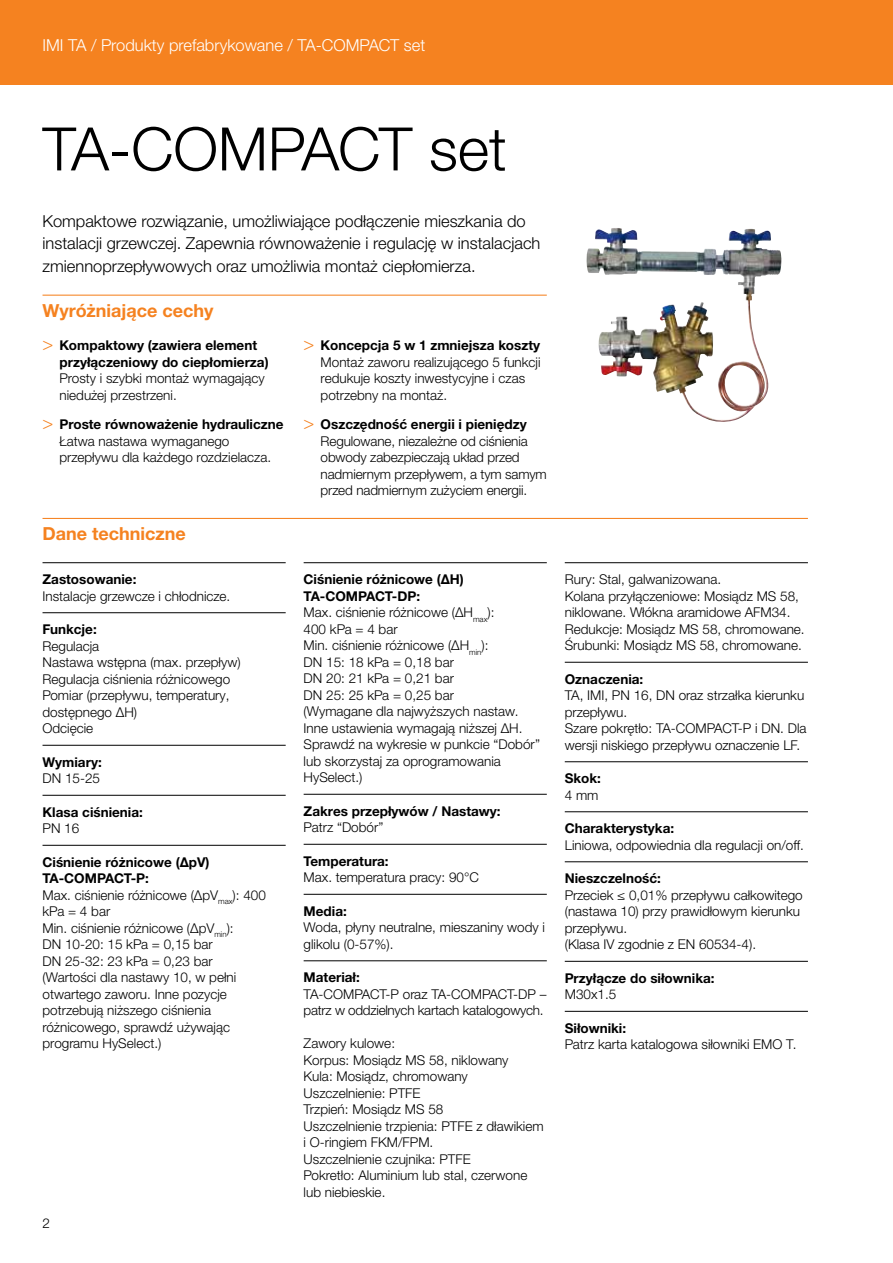
<style>
.page{position:relative;width:893px;height:1263px;background:#fff}
.page>*{position:absolute;margin:0;border:0;box-sizing:border-box;transform-origin:0 0}
.t1{font:300 60px "Helvetica Neue LTW1 G";color:#000}
.t2{font:700 18px "Helvetica Neue LTW1 G";color:#f58220}
.t3{font:300 16.5px/22.5px "Helvetica Neue LTW1 G";color:#000}
.t4{font:300 16.5px "Helvetica Neue LTW1 G";color:#fff}
.t5{font:300 13.5px/16.5px "Helvetica Neue LTW1 G";color:#000}
.t6{font:700 13.5px/16.5px "Helvetica Neue LTW1 G";color:#000}
.t7{font:300 13.5px/16.5px "Helvetica Neue LTW1 G";letter-spacing:-.02em;color:#000}
.s1{font-family:"Helvetica Neue LT Std";font-weight:300;font-size:18px;color:#f58220}
.s2{font-family:"Helvetica Neue LT Std";font-size:18px;color:#f58220}
.s3{font-weight:700}
</style>
<div class="page">
<div style="left:0;top:0;width:893px;height:85px;background:#f58220"></div>
<hr style="left:43px;top:295px;width:504px;height:1px;background:#f58220">
<hr style="left:43px;top:518px;width:765px;height:1px;background:#f58220">
<hr style="left:43px;top:562px;width:243px;height:1px;background:#000">
<hr style="left:43px;top:612px;width:243px;height:1px;background:#000">
<hr style="left:43px;top:745px;width:243px;height:1px;background:#000">
<hr style="left:43px;top:795px;width:243px;height:1px;background:#000">
<hr style="left:43px;top:845px;width:243px;height:1px;background:#000">
<hr style="left:304px;top:562px;width:243px;height:1px;background:#000">
<hr style="left:304px;top:794px;width:243px;height:1px;background:#000">
<hr style="left:304px;top:844px;width:243px;height:1px;background:#000">
<hr style="left:304px;top:894px;width:243px;height:1px;background:#000">
<hr style="left:304px;top:960px;width:243px;height:1px;background:#000">
<hr style="left:565px;top:562px;width:243px;height:1px;background:#000">
<hr style="left:565px;top:662px;width:243px;height:1px;background:#000">
<hr style="left:565px;top:761px;width:243px;height:1px;background:#000">
<hr style="left:565px;top:811px;width:243px;height:1px;background:#000">
<hr style="left:565px;top:861px;width:243px;height:1px;background:#000">
<hr style="left:565px;top:961px;width:243px;height:1px;background:#000">
<hr style="left:565px;top:1011px;width:243px;height:1px;background:#000">
<img style="left:586px;top:228px;width:181px;height:192px">
<p class="t4" style="left:43px;top:35px;width:384px">IMI TA / Produkty prefabrykowane / TA-COMPACT set</p>
<h1 class="t1" style="left:43px;top:112px;width:466px">TA-COMPACT set</h1>
<p class="t3" style="left:43px;top:210px;width:499px">Kompaktowe rozwiązanie, umożliwiające podłączenie mieszkania do instalacji grzewczej. Zapewnia równoważenie i regulację w instalacjach zmiennoprzepływowych oraz umożliwia montaż ciepłomierza.</p>
<h2 class="t2" style="left:43px;top:299px;width:172px">Wyróżniające cechy</h2>
<p class="t6" style="left:60px;top:337px;width:211px;text-indent:-17px"><span class="s1">&gt;</span> Kompaktowy (zawiera element przyłączeniowy do ciepłomierza)</p>
<p class="t5" style="left:60px;top:370px;width:207px">Prosty i szybki montaż wymagający niedużej przestrzeni.</p>
<p class="t5" style="left:60px;top:416px;width:226px;text-indent:-17px"><span class="s2">&gt;</span> <span class="s3">Proste równoważenie hydrauliczne<br></span>Łatwa nastawa wymaganego przepływu dla każdego rozdzielacza.</p>
<p class="t5" style="left:321px;top:337px;width:221px;text-indent:-17px"><span class="s2">&gt;</span> <span class="s3">Koncepcja 5 w 1 zmniejsza koszty<br></span>Montaż zaworu realizującego 5 funkcji redukuje koszty inwestycyjne i czas potrzebny na montaż.</p>
<p class="t5" style="left:321px;top:416px;width:228px;text-indent:-17px"><span class="s2">&gt;</span> <span class="s3">Oszczędność energii i pieniędzy </span>Regulowane, niezależne od ciśnienia obwody zabezpieczają układ przed nadmiernym przepływem, a tym samym przed nadmiernym zużyciem energii.</p>
<h2 class="t2" style="left:43px;top:523px;width:145px">Dane techniczne</h2>
<p class="t6" style="left:43px;top:571px;width:95px">Zastosowanie:</p>
<p class="t5" style="left:43px;top:588px;width:189px">Instalacje grzewcze i chłodnicze.</p>
<p class="t6" style="left:43px;top:621px;width:56px">Funkcje:</p>
<p class="t5" style="left:43px;top:638px;width:200px">Regulacja<br>Nastawa wstępna (max. przepływ)<br>Regulacja ciśnienia różnicowego<br>Pomiar (przepływu, temperatury, dostępnego ΔH)<br>Odcięcie</p>
<p class="t6" style="left:43px;top:754px;width:61px">Wymiary:</p>
<p class="t5" style="left:43px;top:770px;width:59px">DN 15-25</p>
<p class="t6" style="left:43px;top:804px;width:102px">Klasa ciśnienia:</p>
<p class="t5" style="left:43px;top:820px;width:38px">PN 16</p>
<p class="t5" style="left:43px;top:854px;width:225px"><span class="s3">Ciśnienie różnicowe (ΔpV)<br>TA-COMPACT-P:<br></span>Max. ciśnienie różnicowe (ΔpV<sub>max</sub>): 400 kPa = 4 bar<br>Min. ciśnienie różnicowe (ΔpV<sub>min</sub>):<br>DN 10-20: 15 kPa = 0,15 bar<br>DN 25-32: 23 kPa = 0,23 bar (Wartości dla nastawy 10, w pełni otwartego zaworu. Inne pozycje potrzebują niższego ciśnienia różnicowego, sprawdź używając programu HySelect.)</p>
<p class="t5" style="left:43px;top:1215px;width:9px">2</p>
<p class="t5" style="left:304px;top:571px;width:238px"><span class="s3">Ciśnienie różnicowe (ΔH)<br>TA-COMPACT-DP:<br></span>Max. ciśnienie różnicowe (ΔH<sub>max</sub>):<br>400 kPa = 4 bar<br>Min. ciśnienie różnicowe (ΔH<sub>min</sub>):<br>DN 15: 18 kPa = 0,18 bar<br>DN 20: 21 kPa = 0,21 bar<br>DN 25: 25 kPa = 0,25 bar<br>(Wymagane dla najwyższych nastaw.<br>Inne ustawienia wymagają niższej ΔH.<br>Sprawdź na wykresie w punkcie “Dobór” lub skorzystaj za oprogramowania<br>HySelect.)</p>
<p class="t6" style="left:304px;top:803px;width:198px">Zakres przepływów / Nastawy:</p>
<p class="t5" style="left:304px;top:819px;width:81px">Patrz “Dobór”</p>
<p class="t6" style="left:304px;top:853px;width:86px">Temperatura:</p>
<p class="t5" style="left:304px;top:869px;width:177px">Max. temperatura pracy: 90°C</p>
<p class="t6" style="left:304px;top:903px;width:45px">Media:</p>
<p class="t5" style="left:304px;top:919px;width:243px">Woda, płyny neutralne, mieszaniny wody i glikolu (0-57%).</p>
<p class="t6" style="left:304px;top:969px;width:58px">Materiał:</p>
<p class="t7" style="left:304px;top:986px;width:244px">TA-COMPACT-P oraz TA-COMPACT-DP – patrz w oddzielnych kartach katalogowych.</p>
<p class="t5" style="left:304px;top:1035px;width:242px">Zawory kulowe:<br>Korpus: Mosiądz MS 58, niklowany<br>Kula: Mosiądz, chromowany<br>Uszczelnienie: PTFE<br>Trzpień: Mosiądz MS 58<br>Uszczelnienie trzpienia: PTFE z dławikiem i O-ringiem FKM/FPM.<br>Uszczelnienie czujnika: PTFE<br>Pokretło: Aluminium lub stal, czerwone lub niebieskie.</p>
<p class="t5" style="left:565px;top:571px;width:241px">Rury: Stal, galwanizowana.<br>Kolana przyłączeniowe: Mosiądz MS 58, niklowane. Włókna aramidowe AFM34.<br>Redukcje: Mosiądz MS 58, chromowane.<br>Śrubunki: Mosiądz MS 58, chromowane.</p>
<p class="t6" style="left:565px;top:671px;width:80px">Oznaczenia:</p>
<p class="t5" style="left:565px;top:687px;width:243px">TA, IMI, PN 16, DN oraz strzałka kierunku przepływu.<br>Szare pokrętło: TA-COMPACT-P i DN. Dla wersji niskiego przepływu oznaczenie LF.</p>
<p class="t6" style="left:565px;top:770px;width:38px">Skok:</p>
<p class="t5" style="left:565px;top:787px;width:35px">4 mm</p>
<p class="t6" style="left:565px;top:820px;width:111px">Charakterystyka:</p>
<p class="t5" style="left:565px;top:837px;width:241px">Liniowa, odpowiednia dla regulacji on/off.</p>
<p class="t6" style="left:565px;top:870px;width:98px">Nieszczelność:</p>
<p class="t5" style="left:565px;top:887px;width:239px">Przeciek ≤ 0,01% przepływu całkowitego (nastawa 10) przy prawidłowym kierunku przepływu.<br>(Klasa IV zgodnie z EN 60534-4).</p>
<p class="t6" style="left:565px;top:970px;width:151px">Przyłącze do siłownika:</p>
<p class="t5" style="left:565px;top:986px;width:53px">M30x1.5</p>
<p class="t6" style="left:565px;top:1020px;width:63px">Siłowniki:</p>
<p class="t5" style="left:565px;top:1036px;width:233px">Patrz karta katalogowa siłowniki EMO T.</p>
</div>
